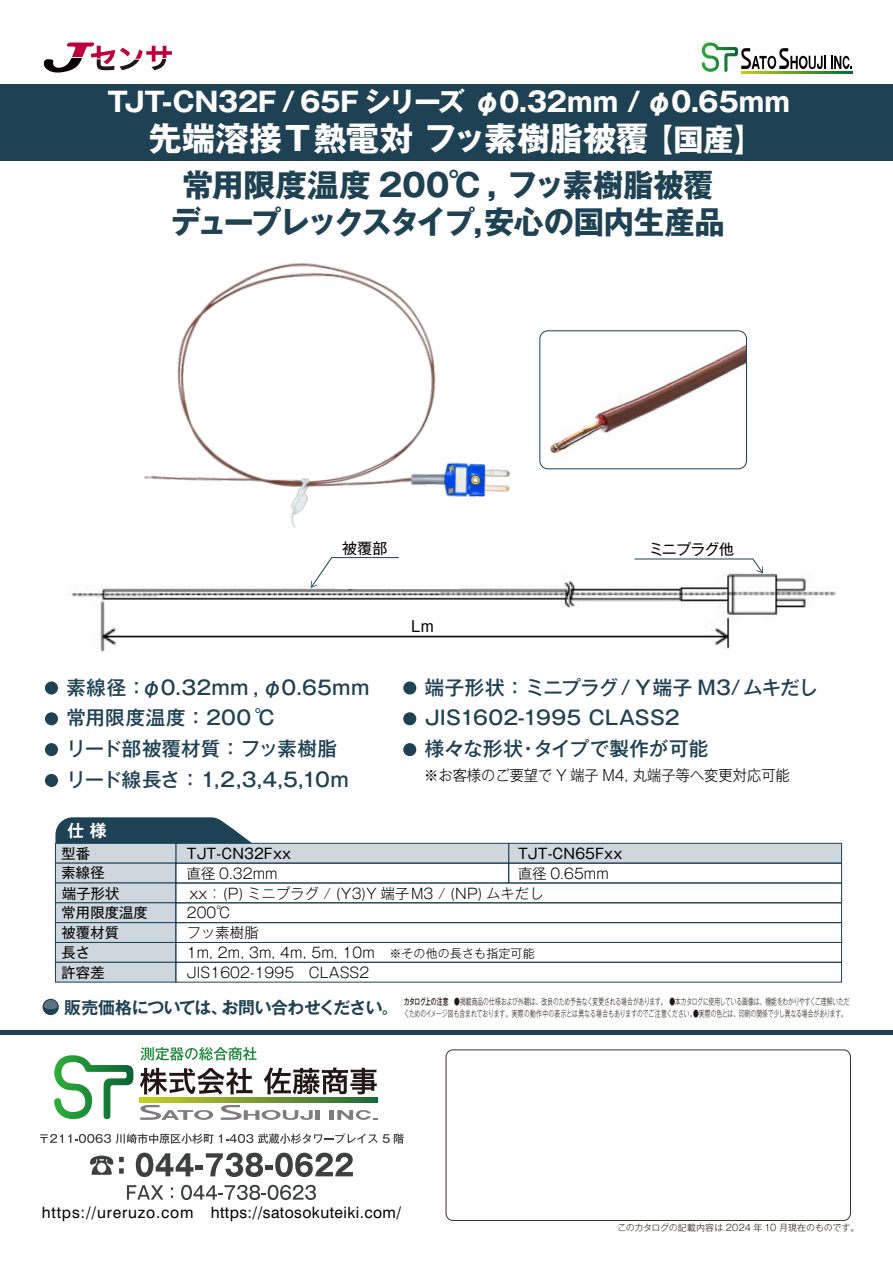
<style>
.page{position:relative;width:893px;height:1263px;background:#fff}
.page>*{position:absolute;margin:0;border:0;box-sizing:border-box;transform-origin:0 0}
.t1{font:700 33px "Gothic MB101 Pro";letter-spacing:.005em;color:#fff}
.t2{font:700 31.5px/37.5px "Gothic MB101 Pro";letter-spacing:-.015em;color:#1e4153;text-align:center}
.t3{font:700 27px "Gothic MB101 Pro";letter-spacing:-.01em;color:#fff}
.t4{font:500 19.5px/30.8px "Gothic MB101 Pro";letter-spacing:.01em;color:#1e4153}
.t5{font:700 16.8px "Gothic MB101 Pro De";color:#fff}
.t6{font:15.75px "Swiss 721 BT";letter-spacing:.025em;color:#000}
.t7{font:300 15px "Gothic MB101 Pro";color:#000;scale:.95 1}
.t8{font:15px "Gothic MB101 Pro";letter-spacing:-.035em;color:#000}
.t9{font:300 14.25px/19.5px "Gothic MB101 Pro";letter-spacing:.01em;color:#000}
.t10{font:14.25px/21.1px "Gothic MB101 Pro";letter-spacing:.01em;color:#000}
.t11{font:300 9px/12px "Gothic MB101 Pro";color:#231815;text-align:right;scale:.64 1}
.t12{font:300 9px "Gothic MB101 Pro";color:#231815}
.s1{font-size:30px}
.s2{font-size:12px}
.s3{font-weight:500}
</style>
<div class="page">
<div style="left:446px;top:1050px;width:405px;height:171px;border:1px solid #231815;border-radius:7px"></div>
<hr style="left:0;top:1031px;width:893px;height:4px;background:#1e4153">
<svg style="left:140px;top:1098px;width:238px;height:4px"></svg>
<svg style="left:140px;top:1068px;width:112px;height:26px"></svg>
<svg style="left:264px;top:1067px;width:113px;height:27px"></svg>
<svg style="left:140px;top:1047px;width:117px;height:13px"></svg>
<svg style="left:90px;top:1155px;width:23px;height:20px"></svg>
<svg style="left:119px;top:1157px;width:5px;height:17px"></svg>
<svg style="left:136px;top:1153px;width:217px;height:24px"></svg>
<svg style="left:127px;top:1185px;width:36px;height:14px"></svg>
<svg style="left:171px;top:1187px;width:2px;height:11px"></svg>
<svg style="left:181px;top:1185px;width:135px;height:15px"></svg>
<svg style="left:40px;top:1133px;width:364px;height:11px"></svg>
<svg style="left:54px;top:1055px;width:79px;height:64px"></svg>
<svg style="left:221px;top:1105px;width:92px;height:15px"></svg>
<hr style="left:316px;top:1110px;width:4px;height:10px;background:#7e7c7f">
<hr style="left:330px;top:1110px;width:4px;height:10px;background:#7e7c7f">
<svg style="left:337px;top:1110px;width:40px;height:10px"></svg>
<svg style="left:140px;top:1105px;width:73px;height:15px"></svg>
<div style="left:508px;top:843px;width:334px;height:20px;background:#cfd7de;border:1px solid #1d4159"></div>
<div style="left:176px;top:843px;width:333px;height:20px;background:#cfd7de;border:1px solid #1d4159"></div>
<div style="left:55px;top:843px;width:121px;height:20px;background:#cfd7de;border:1px solid #1d4159"></div>
<div style="left:55px;top:863px;width:121px;height:20px;background:#cfd7de;border:1px solid #1d4159"></div>
<div style="left:55px;top:883px;width:121px;height:20px;background:#cfd7de"></div>
<div style="left:55px;top:902px;width:121px;height:21px;background:#cfd7de;border:1px solid #1d4159"></div>
<div style="left:55px;top:922px;width:121px;height:21px;background:#cfd7de;border:1px solid #1d4159"></div>
<div style="left:55px;top:942px;width:121px;height:20px;background:#cfd7de;border:1px solid #1d4159"></div>
<div style="left:55px;top:962px;width:121px;height:20px;background:#cfd7de;border:1px solid #1d4159"></div>
<svg style="left:741px;top:72px;width:111px;height:2px"></svg>
<svg style="left:702px;top:43px;width:150px;height:29px"></svg>
<div style="left:0;top:84px;width:893px;height:76px;background:#1e4153"></div>
<div style="left:43px;top:999px;width:16px;height:16px;background:#1e4153;border-radius:50%"></div>
<svg style="left:44px;top:1000px;width:14px;height:9px"></svg>
<svg style="left:55px;top:817px;width:197px;height:26px;background:#385766"></svg>
<div style="left:45px;top:681px;width:13px;height:13px;background:#1e4153;border-radius:50%"></div>
<div style="left:45px;top:712px;width:13px;height:13px;background:#1e4153;border-radius:50%"></div>
<div style="left:45px;top:743px;width:13px;height:13px;background:#1e4153;border-radius:50%"></div>
<div style="left:45px;top:774px;width:13px;height:13px;background:#1e4153;border-radius:50%"></div>
<div style="left:403px;top:681px;width:13px;height:13px;background:#1e4153;border-radius:50%"></div>
<div style="left:403px;top:712px;width:13px;height:13px;background:#1e4153;border-radius:50%"></div>
<div style="left:403px;top:743px;width:13px;height:13px;background:#1e4153;border-radius:50%"></div>
<img style="left:144px;top:263px;width:366px;height:265px">
<img style="left:540px;top:331px;width:206px;height:138px">
<div style="left:540px;top:331px;width:207px;height:138px;border:1px solid #1d4159;border-radius:8px"></div>
<div style="left:508px;top:863px;width:334px;height:20px;border:1px solid #1d4159"></div>
<div style="left:176px;top:863px;width:333px;height:20px;border:1px solid #1d4159"></div>
<svg style="left:175px;top:882px;width:667px;height:100px"></svg>
<img style="left:72px;top:573px;width:764px;height:79px">
<svg style="left:634px;top:558px;width:129px;height:15px"></svg>
<svg style="left:310px;top:557px;width:90px;height:31px"></svg>
<svg style="left:44px;top:43px;width:128px;height:30px"></svg>
<h3 class="t3" style="left:107px;top:80px;width:684px">TJT-CN32F / 65F シリーズ φ0.32mm / φ0.65mm</h3>
<h1 class="t1" style="left:149px;top:111px;width:617px">先端溶接T熱電対 フッ素樹脂被覆 <span class="s1">【国産】</span></h1>
<h2 class="t2" style="left:171px;top:162px;width:555px">常用限度温度 200℃ , フッ素樹脂被覆デュープレックスタイプ,安心の国内生産品</h2>
<h3 class="t8" style="left:342px;top:536px;width:47px">被覆部</h3>
<h3 class="t8" style="left:649px;top:537px;width:87px">ミニプラグ他</h3>
<h3 class="t8" style="left:411px;top:614px;width:24px">Lm</h3>
<h3 class="t4" style="left:66px;top:669px;width:305px">素線径：φ0.32mm , φ0.65mm常用限度温度：200 ℃<br>リード部被覆材質：フッ素樹脂<br>リード線長さ：1,2,3,4,5,10m</h3>
<h3 class="t4" style="left:425px;top:669px;width:395px">端子形状：ミニプラグ/ Y端子 M3/ムキだし<br>JIS1602-1995 CLASS2<br>様々な形状・タイプで製作が可能</h3>
<h3 class="t7" style="left:424px;top:763px;width:386px">※お客様のご要望で Y 端子 M4, 丸端子等へ変更対応可能</h3>
<h3 class="t5" style="left:67px;top:816px;width:41px">仕 様</h3>
<h3 class="t10" style="left:62px;top:841px;width:30px">型番</h3>
<h3 class="t10" style="left:62px;top:859px;width:59px">素線径端子形状</h3>
<h3 class="t10" style="left:187px;top:840px;width:106px">TJT-CN32Fxx</h3>
<h3 class="t10" style="left:518px;top:841px;width:106px">TJT-CN65Fxx</h3>
<h3 class="t9" style="left:518px;top:862px;width:92px">直径 0.65mm</h3>
<h3 class="t9" style="left:187px;top:862px;width:358px">直径 0.32mm<br>xx： (P) ミニプラグ / (Y3)Y 端子M3 / (NP) ムキだし</h3>
<h3 class="t10" style="left:62px;top:900px;width:88px">常用限度温度</h3>
<h3 class="t9" style="left:187px;top:901px;width:45px">200℃</h3>
<h3 class="t10" style="left:62px;top:920px;width:59px">被覆材質</h3>
<h3 class="t9" style="left:187px;top:921px;width:73px">フッ素樹脂</h3>
<h3 class="t10" style="left:62px;top:940px;width:30px">長さ</h3>
<h3 class="t9" style="left:187px;top:941px;width:349px">1m, 2m, 3m, 4m, 5m, 10m　<span class="s2">※その他の長さも指定可能</span></h3>
<h3 class="t10" style="left:62px;top:960px;width:45px">許容差</h3>
<h3 class="t9" style="left:187px;top:961px;width:184px">JIS1602-1995　CLASS2</h3>
<p class="t11" style="left:64px;top:994px;width:1228px"><span class="s3">カタログ上の注意　</span>●掲載商品の仕様および外観は、改良のため予告なく変更される場合があります。　●本カタログに使用している画像は、機能をわかりやすくご理解いただ<br><sup>販売価格については、お問い合わせください。</sup>くためのイメージ図も含まれております。実際の動作中の表示とは異なる場合もありますのでご注意ください。●実際の色とは、印刷の関係で少し異なる場合があります。</p>
<h3 class="t6" style="left:42px;top:1202px;width:361px">https://ureruzo.com https://satosokuteiki.com/</h3>
<p class="t12" style="left:617px;top:1220px;width:244px">このカタログの記載内容は 2024 年 10 月現在のものです。</p>
</div>
